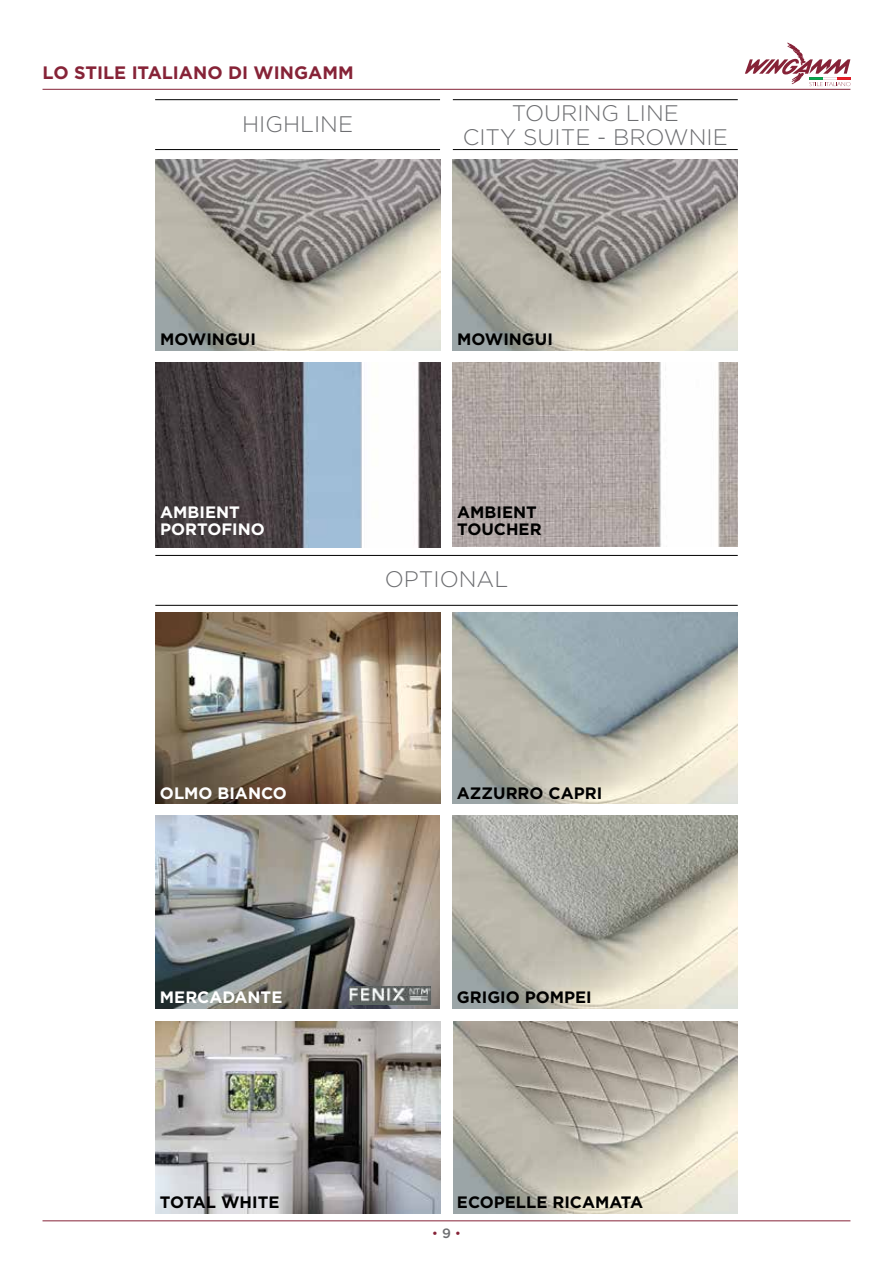
<style>
.page{position:relative;width:893px;height:1263px;background:#fff}
.page>*{position:absolute;margin:0;border:0;box-sizing:border-box;transform-origin:0 0}
.t1{font:300 22.5px/24px "Gotham";color:#6d6e71;text-align:center}
.t2{font:700 18px "Gotham";color:#862337}
.t3{font:700 16.5px/16.5px "Gotham";color:#000}
.t4{font:700 16.5px/16.5px "Gotham";color:#fff}
.t5{font:300 13.5px "Gotham";color:#862337}
.s1{font-weight:500;color:#6d6e71}
</style>
<div class="page">
<svg style="left:745px;top:43px;width:105px;height:43px"></svg>
<hr style="left:43px;top:89px;width:807px;height:1px;background:#862337">
<hr style="left:43px;top:1220px;width:807px;height:1px;background:#862337">
<img style="left:155px;top:816px;width:285px;height:192px">
<img style="left:453px;top:816px;width:285px;height:192px">
<img style="left:453px;top:613px;width:285px;height:191px">
<img style="left:350px;top:987px;width:80px;height:17px">
<img style="left:453px;top:1021px;width:285px;height:192px">
<img style="left:155px;top:613px;width:285px;height:191px">
<img style="left:155px;top:1021px;width:285px;height:192px">
<hr style="left:155px;top:555px;width:583px;height:1px;background:#000">
<hr style="left:155px;top:605px;width:583px;height:1px;background:#000">
<img style="left:453px;top:362px;width:285px;height:184px">
<img style="left:155px;top:159px;width:285px;height:191px">
<img style="left:155px;top:363px;width:285px;height:184px">
<img style="left:453px;top:159px;width:285px;height:191px">
<hr style="left:155px;top:99px;width:285px;height:1px;background:#000">
<hr style="left:155px;top:149px;width:285px;height:1px;background:#000">
<hr style="left:453px;top:99px;width:285px;height:1px;background:#000">
<hr style="left:453px;top:149px;width:285px;height:1px;background:#000">
<p class="t2" style="left:43px;top:61px;width:313px">LO STILE ITALIANO DI WINGAMM</p>
<h1 class="t1" style="left:242px;top:111px;width:112px">HIGHLINE</h1>
<h1 class="t1" style="left:463px;top:101px;width:266px">TOURING LINE<br>CITY SUITE - BROWNIE</h1>
<p class="t3" style="left:160px;top:331px;width:97px">MOWINGUI</p>
<p class="t3" style="left:457px;top:331px;width:97px">MOWINGUI</p>
<p class="t4" style="left:160px;top:504px;width:106px">AMBIENT<br>PORTOFINO</p>
<p class="t4" style="left:160px;top:785px;width:128px">OLMO BIANCO</p>
<p class="t3" style="left:457px;top:504px;width:86px">AMBIENT<br>TOUCHER</p>
<h1 class="t1" style="left:385px;top:567px;width:125px">OPTIONAL</h1>
<p class="t3" style="left:457px;top:784px;width:147px">AZZURRO CAPRI</p>
<p class="t4" style="left:160px;top:989px;width:124px">MERCADANTE</p>
<p class="t3" style="left:457px;top:989px;width:136px">GRIGIO POMPEI</p>
<p class="t3" style="left:160px;top:1194px;width:121px">TOTAL WHITE</p>
<p class="t3" style="left:457px;top:1194px;width:188px">ECOPELLE RICAMATA</p>
<p class="t5" style="left:432px;top:1224px;width:31px">•<span class="s1">9</span>•</p>
</div>
